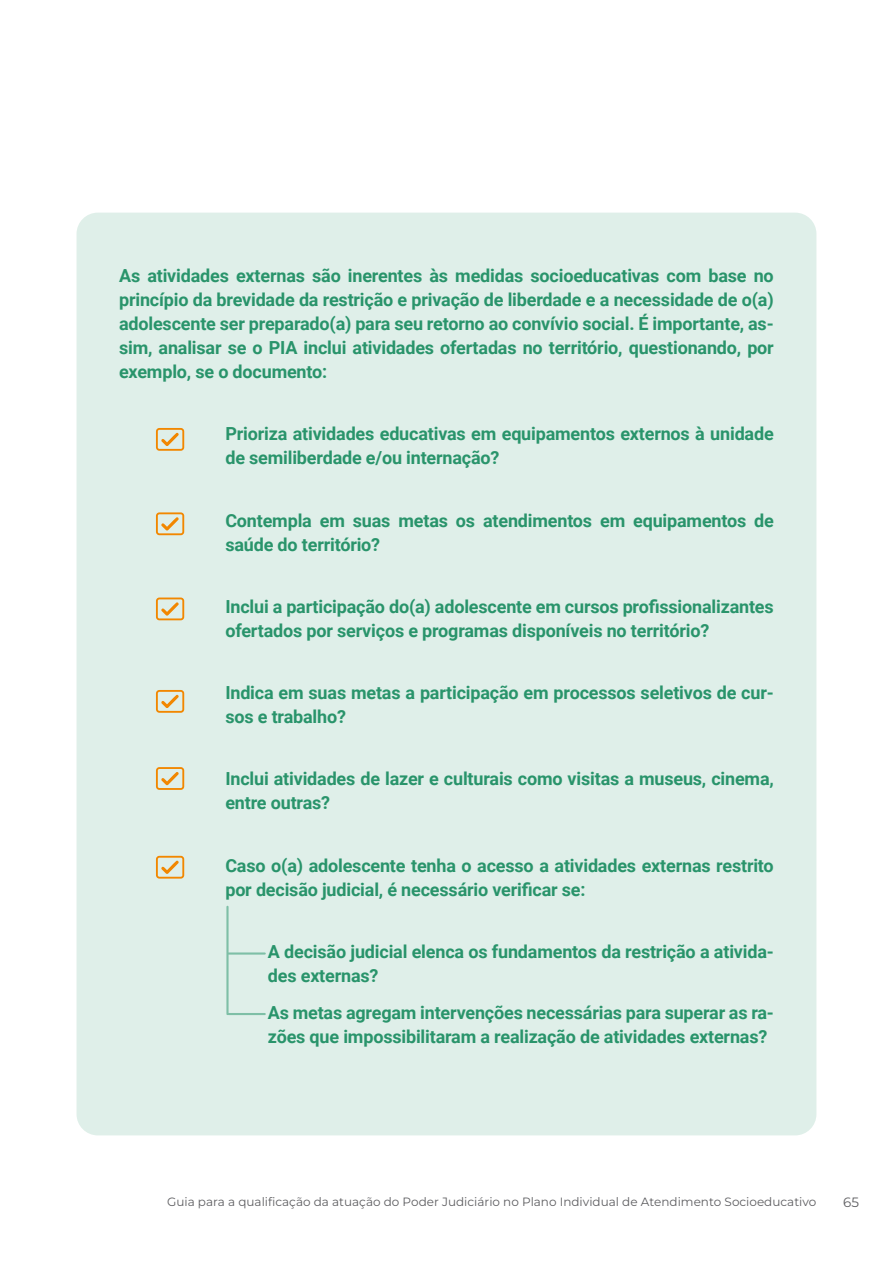
<style>
.page{position:relative;width:893px;height:1263px;background:#fff}
.page>*{position:absolute;margin:0;border:0;box-sizing:border-box;transform-origin:0 0}
.t1{font:700 18px/24px "Roboto";letter-spacing:-.01em;color:#29946b}
.t2{font:100 13.5px "Montserrat";color:#5e5e61}
.t3{font:100 12px "Montserrat";color:#5e5e61}
</style>
<div class="page">
<div style="left:77px;top:213px;width:739px;height:922px;background:#dfefe9;border-radius:21px"></div>
<svg style="left:156px;top:428px;width:28px;height:23px"></svg>
<svg style="left:156px;top:512px;width:28px;height:23px"></svg>
<svg style="left:156px;top:597px;width:28px;height:23px"></svg>
<svg style="left:156px;top:690px;width:28px;height:23px"></svg>
<svg style="left:156px;top:767px;width:28px;height:23px"></svg>
<svg style="left:156px;top:856px;width:28px;height:23px"></svg>
<hr style="left:226px;top:906px;width:3px;height:109px;background:#7ebfa6">
<hr style="left:227px;top:952px;width:39px;height:2px;background:#7ebfa6">
<hr style="left:227px;top:1013px;width:39px;height:2px;background:#7ebfa6">
<p class="t1" style="left:119px;top:263px;width:656px;text-align:justify">As atividades externas são inerentes às medidas socioeducativas com base no princípio da brevidade da restrição e privação de liberdade e a necessidade de o(a) adolescente ser preparado(a) para seu retorno ao convívio social. É importante, as&shy;sim, analisar se o PIA inclui atividades ofertadas no território, questionando, por exemplo, se o documento:</p>
<p class="t1" style="left:225px;top:421px;width:550px">Prioriza atividades educativas em equipamentos externos à unidade de semiliberdade e/ou internação?</p>
<p class="t1" style="left:225px;top:507px;width:550px">Contempla em suas metas os atendimentos em equipamentos de saúde do território?</p>
<p class="t1" style="left:225px;top:594px;width:550px">Inclui a participação do(a) adolescente em cursos profissionalizantes ofertados por serviços e programas disponíveis no território?</p>
<p class="t1" style="left:225px;top:680px;width:550px">Indica em suas metas a participação em processos seletivos de cur&shy;sos e trabalho?</p>
<p class="t1" style="left:225px;top:766px;width:550px">Inclui atividades de lazer e culturais como visitas a museus, cinema, entre outras?</p>
<p class="t1" style="left:225px;top:852px;width:550px">Caso o(a) adolescente tenha o acesso a atividades externas restrito por decisão judicial, é necessário verificar se:</p>
<p class="t1" style="left:268px;top:939px;width:507px">A decisão judicial elenca os fundamentos da restrição a ativida&shy;des externas?</p>
<p class="t1" style="left:268px;top:999px;width:508px">As metas agregam intervenções necessárias para superar as ra&shy;zões que impossibilitaram a realização de atividades externas?</p>
<p class="t3" style="left:167px;top:1193px;width:651px">Guia para a qualificação da atuação do Poder Judiciário no Plano Individual de Atendimento Socioeducativo</p>
<p class="t2" style="left:843px;top:1193px;width:17px">65</p>
</div>
